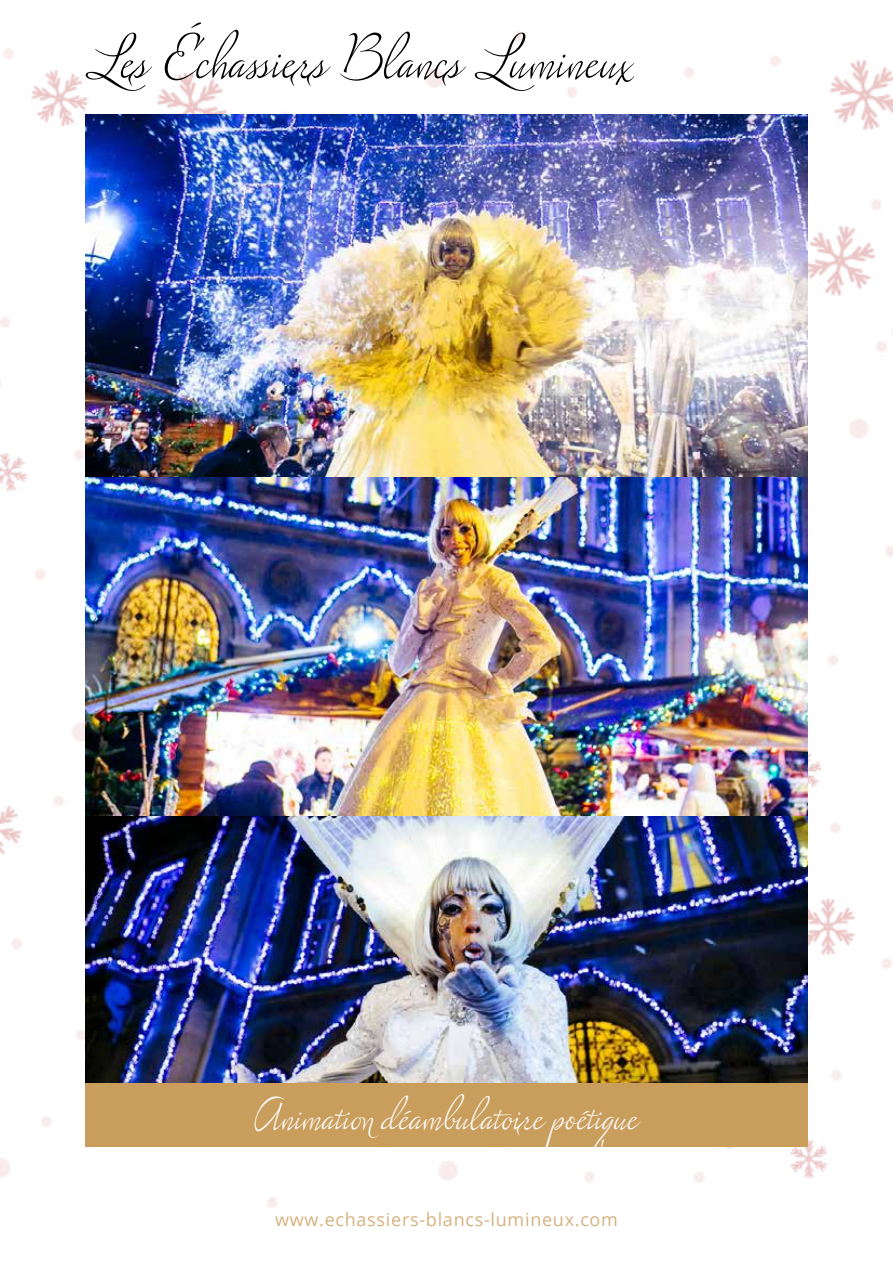
<style>
.page{position:relative;width:893px;height:1263px;background:#fff}
.page>*{position:absolute;margin:0;border:0;box-sizing:border-box;transform-origin:0 0}
.t1{font:66px "Lush Script";color:#000}
.t2{font:48px "Lush Script";color:#fff}
.t3{font:18px "Open Sans";letter-spacing:.04em;color:#d5b27f}
</style>
<div class="page">
<img style="left:0;top:31px;width:893px;height:1177px">
<img style="left:85px;top:115px;width:723px;height:968px">
<div style="left:85px;top:1083px;width:723px;height:64px;background:#c99d5c"></div>
<h1 class="t1" style="left:87px;top:16px;width:551px">Les Échassiers Blancs Lumineux</h1>
<h2 class="t2" style="left:253px;top:1084px;width:389px">Animation déambulatoire poétique</h2>
<p class="t3" style="left:275px;top:1207px;width:344px">www.echassiers-blancs-lumineux.com</p>
</div>
